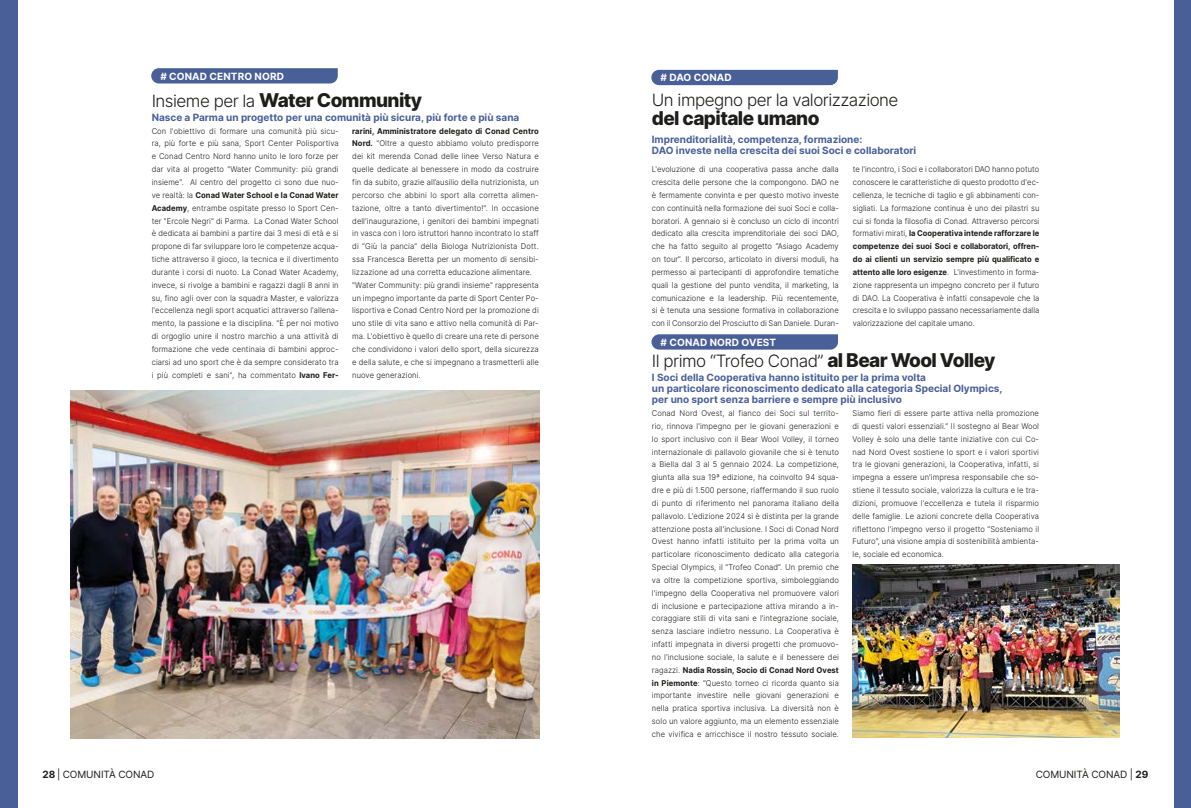
<style>
.page{position:relative;width:1191px;height:808px;background:#fff}
.page>*{position:absolute;margin:0;border:0;box-sizing:border-box;transform-origin:0 0}
.t1{font:800 19px "Inter";letter-spacing:-.03em;color:#1d1d1b}
.t2{font:300 17px "Inter";letter-spacing:-.03em;color:#1d1d1b}
.t3{font:700 10px/11px "Inter";color:#495f97}
.t4{font:700 10px "Inter";letter-spacing:.01em;color:#fff}
.t5{font:10px "Inter";letter-spacing:-.01em;color:#1d1d1b}
.t6{font:300 8px/12.8px "Inter";letter-spacing:.01em;color:#1d1d1b;text-align:justify;scale:.95 1}
.s1{font-weight:300;font-size:17px}
.s2{font-weight:700}
.s3{font-weight:800;font-size:19px}
</style>
<div class="page">
<div style="left:0;top:0;width:18px;height:808px;background:#495f97"></div>
<div style="left:1174px;top:0;width:17px;height:808px;background:#495f97"></div>
<svg style="left:151px;top:68px;width:187px;height:15px;background:#4d6399"></svg>
<img style="left:71px;top:390px;width:468px;height:348px">
<div style="left:651px;top:70px;width:187px;height:15px;background:#495f97"></div>
<img style="left:852px;top:564px;width:267px;height:173px">
<svg style="left:651px;top:334px;width:187px;height:16px;background:#53689d"></svg>
<p class="t4" style="left:160px;top:69px;width:125px"># CONAD CENTRO NORD</p>
<h1 class="t1" style="left:152px;top:86px;width:272px"><span class="s1">Insieme per la</span> Water Community</h1>
<p class="t3" style="left:152px;top:111px;width:369px">Nasce a Parma un progetto per una comunità più sicura, più forte e più sana</p>
<p class="t6" style="left:152px;top:124px;width:198px">Con l'obiettivo di formare una comunità più sicu&shy;ra, più forte e più sana, Sport Center Polisportiva e Conad Centro Nord hanno unito le loro forze per dar vita al progetto "Water Community: più grandi insieme". Al centro del progetto ci sono due nuo&shy;ve realtà: la <span class="s2">Conad Water School e la Conad Water Academy</span>, entrambe ospitate presso lo Sport Cen&shy;ter "Ercole Negri" di Parma. La Conad Water School è dedicata ai bambini a partire dai 3 mesi di età e si propone di far sviluppare loro le competenze acqua&shy;tiche attraverso il gioco, la tecnica e il divertimento durante i corsi di nuoto. La Conad Water Academy, invece, si rivolge a bambini e ragazzi dagli 8 anni in su, fino agli over con la squadra Master, e valorizza l'eccellenza negli sport acquatici attraverso l'allena&shy;mento, la passione e la disciplina. "È per noi motivo di orgoglio unire il nostro marchio a una attività di formazione che vede centinaia di bambini approc&shy;ciarsi ad uno sport che è da sempre considerato tra i più completi e sani", ha commentato <span class="s2">Ivano Fer-</span></p>
<p class="t6" style="left:352px;top:124px;width:198px;text-align:left"><span class="s2">rarini, Amministratore delegato di Conad Centro Nord.</span> "Oltre a questo abbiamo voluto predisporre dei kit merenda Conad delle linee Verso Natura e quelle dedicate al benessere in modo da costruire fin da subito, grazie all’ausilio della nutrizionista, un percorso che abbini lo sport alla corretta alimen&shy;tazione, oltre a tanto divertimento!". In occasione dell'inaugurazione, i genitori dei bambini impegnati in vasca con i loro istruttori hanno incontrato lo staff di “Giù la pancia” della Biologa Nutrizionista Dott. ssa Francesca Beretta per un momento di sensibi&shy;lizzazione ad una corretta educazione alimentare. "Water Community: più grandi insieme" rappresenta un impegno importante da parte di Sport Center Po&shy;lisportiva e Conad Centro Nord per la promozione di uno stile di vita sano e attivo nella comunità di Par&shy;ma. L'obiettivo è quello di creare una rete di persone che condividono i valori dello sport, della sicurezza e della salute, e che si impegnano a trasmetterli alle nuove generazioni.</p>
<p class="t4" style="left:660px;top:70px;width:73px"># DAO CONAD</p>
<h2 class="t2" style="left:652px;top:88px;width:248px">Un impegno per la valorizzazione</h2>
<h1 class="t1" style="left:652px;top:104px;width:169px">del capitale umano</h1>
<p class="t3" style="left:652px;top:133px;width:266px">Imprenditorialità, competenza, formazione:<br>DAO investe nella crescita dei suoi Soci e collaboratori</p>
<p class="t6" style="left:652px;top:163px;width:198px">L'evoluzione di una cooperativa passa anche dalla crescita delle persone che la compongono. DAO ne è fermamente convinta e per questo motivo investe con continuità nella formazione dei suoi Soci e colla&shy;boratori. A gennaio si è concluso un ciclo di incontri dedicato alla crescita imprenditoriale dei soci DAO, che ha fatto seguito al progetto “Asiago Academy on tour”. Il percorso, articolato in diversi moduli, ha permesso ai partecipanti di approfondire tematiche quali la gestione del punto vendita, il marketing, la comunicazione e la leadership. Più recentemente, si è tenuta una sessione formativa in collaborazione con il Consorzio del Prosciutto di San Daniele. Duran-</p>
<p class="t6" style="left:853px;top:163px;width:198px">te l'incontro, i Soci e i collaboratori DAO hanno potuto conoscere le caratteristiche di questo prodotto d'ec&shy;cellenza, le tecniche di taglio e gli abbinamenti con&shy;sigliati. La formazione continua è uno dei pilastri su cui si fonda la filosofia di Conad. Attraverso percorsi formativi mirati, <span class="s2">la Cooperativa intende rafforzare le competenze dei suoi Soci e collaboratori, offren&shy;do ai clienti un servizio sempre più qualificato e attento alle loro esigenze</span>. L'investimento in forma&shy;zione rappresenta un impegno concreto per il futuro di DAO. La Cooperativa è infatti consapevole che la crescita e lo sviluppo passano necessariamente dalla valorizzazione del capitale umano.</p>
<p class="t4" style="left:660px;top:335px;width:117px"># CONAD NORD OVEST</p>
<h2 class="t2" style="left:652px;top:349px;width:345px">Il primo “Trofeo Conad” <span class="s3">al Bear Wool Volley</span></h2>
<p class="t3" style="left:652px;top:371px;width:352px">I Soci della Cooperativa hanno istituito per la prima volta<br>un particolare riconoscimento dedicato alla categoria Special Olympics, per uno sport senza barriere e sempre più inclusivo</p>
<p class="t6" style="left:652px;top:407px;width:198px">Conad Nord Ovest, al fianco dei Soci sul territo&shy;rio, rinnova l'impegno per le giovani generazioni e lo sport inclusivo con il Bear Wool Volley, il torneo internazionale di pallavolo giovanile che si è tenuto a Biella dal 3 al 5 gennaio 2024. La competizione, giunta alla sua 19ª edizione, ha coinvolto 94 squa&shy;dre e più di 1.500 persone, riaffermando il suo ruolo di punto di riferimento nel panorama italiano della pallavolo. L'edizione 2024 si è distinta per la grande attenzione posta all'inclusione. I Soci di Conad Nord Ovest hanno infatti istituito per la prima volta un particolare riconoscimento dedicato alla categoria Special Olympics, il “Trofeo Conad”. Un premio che va oltre la competizione sportiva, simboleggiando l'impegno della Cooperativa nel promuovere valori di inclusione e partecipazione attiva mirando a in&shy;coraggiare stili di vita sani e l'integrazione sociale, senza lasciare indietro nessuno. La Cooperativa è infatti impegnata in diversi progetti che promuovo&shy;no l'inclusione sociale, la salute e il benessere dei ragazzi. <span class="s2">Nadia Rossin, Socio di Conad Nord Ovest in Piemonte</span>: “Questo torneo ci ricorda quanto sia importante investire nelle giovani generazioni e nella pratica sportiva inclusiva. La diversità non è solo un valore aggiunto, ma un elemento essenziale che vivifica e arricchisce il nostro tessuto sociale.</p>
<p class="t6" style="left:852px;top:407px;width:198px">Siamo fieri di essere parte attiva nella promozione di questi valori essenziali.” Il sostegno al Bear Wool Volley è solo una delle tante iniziative con cui Co&shy;nad Nord Ovest sostiene lo sport e i valori sportivi tra le giovani generazioni, la Cooperativa, infatti, si impegna a essere un'impresa responsabile che so&shy;stiene il tessuto sociale, valorizza la cultura e le tra&shy;dizioni, promuove l'eccellenza e tutela il risparmio delle famiglie. Le azioni concrete della Cooperativa riflettono l'impegno verso il progetto “Sosteniamo il Futuro”, una visione ampia di sostenibilità ambienta&shy;le, sociale ed economica.</p>
<p class="t5" style="left:43px;top:767px;width:113px"><span class="s2">28</span> | COMUNITÀ CONAD</p>
<p class="t5" style="left:1035px;top:767px;width:114px">COMUNITÀ CONAD | <span class="s2">29</span></p>
</div>
